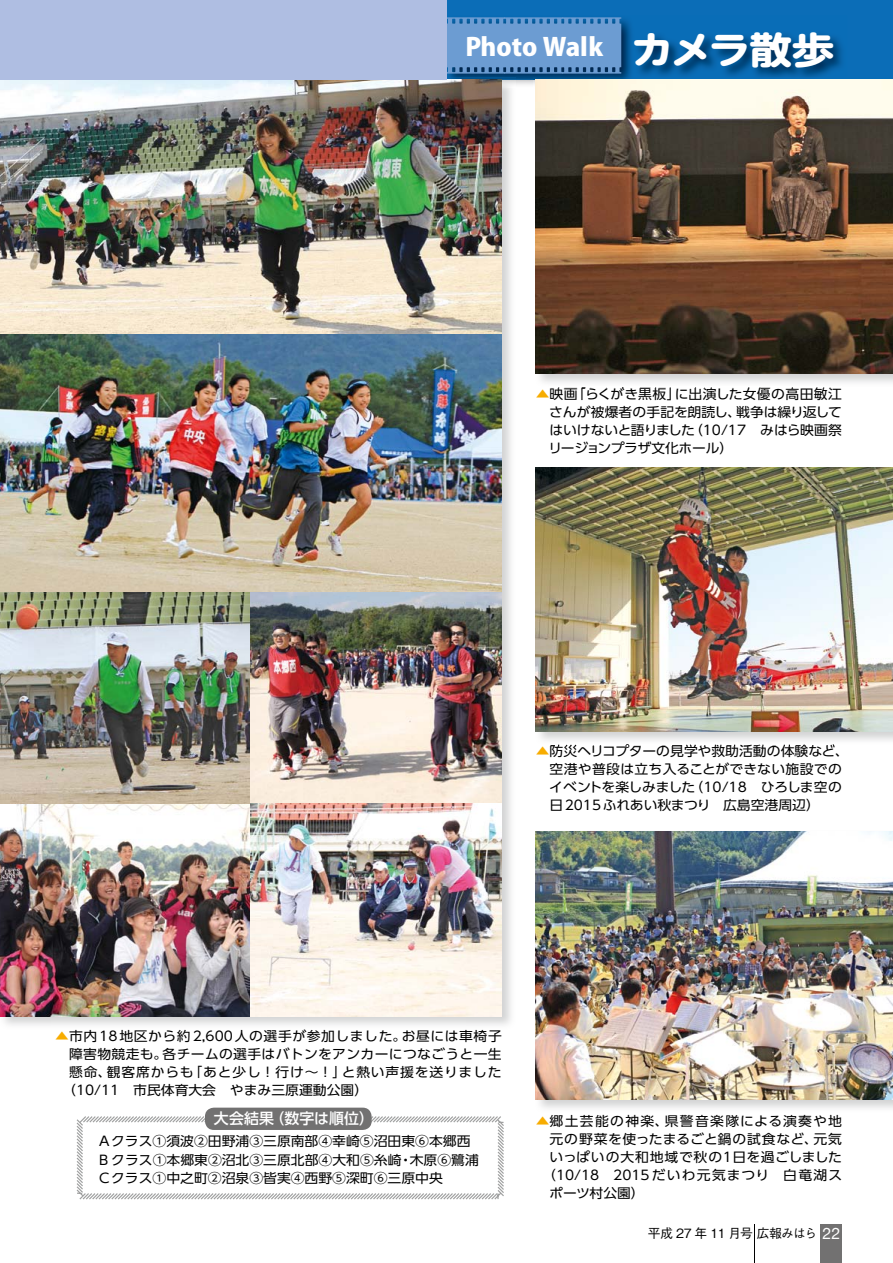
<style>
.page{position:relative;width:893px;height:1263px;background:#fff}
.page>*{position:absolute;margin:0;border:0;box-sizing:border-box;transform-origin:0 0}
.t1{font:700 37.05px "UD Shin M Go Pro";letter-spacing:-.065em;color:#fff;scale:1.15 1}
.t2{font:800 24.75px "Koz Go Pr 6 N";color:#fff;scale:1.05 1}
.t3{font:15.9px "Helvetica Neue";color:#fff}
.t4{font:500 14.85px "UD Shin Go Pro";letter-spacing:.01em;color:#fff}
.t5{font:13.2px/18.1px "UD Shin Go Pro";color:#000;scale:1.05 1}
.t6{font:13.2px/18.1px "UD Shin Go Pro";letter-spacing:.025em;color:#000;scale:1.05 1}
.t7{font:13.2px "UD Shin Go Pro";letter-spacing:.04em;color:#000;scale:1.05 1}
.t8{font:13.2px/18.1px "UD Shin Go Pro";letter-spacing:-.035em;color:#000;scale:1.05 1}
.t9{font:13.2px "UD Shin Go Pro";letter-spacing:.075em;color:#000;scale:1.05 1}
.t10{font:13.2px "UD Shin Go Pro";letter-spacing:.02em;color:#000;scale:1.05 1}
.t11{font:13.2px "UD Shin Go Pro";letter-spacing:.035em;color:#000;scale:1.05 1}
.t12{font:13.2px "UD Shin Go Pro";letter-spacing:.03em;color:#000;scale:1.05 1}
.t13{font:13.2px "UD Shin Go Pro";letter-spacing:.09em;color:#000;scale:1.05 1}
.t14{font:13.2px "UD Shin Go Pro";letter-spacing:.055em;color:#000;scale:1.05 1}
.t15{font:13.2px "UD Shin Go Pro";letter-spacing:.095em;color:#000;scale:1.05 1}
.t16{font:13.2px "UD Shin Go Pro";letter-spacing:-.075em;color:#000;scale:1.05 1}
.t17{font:500 12.75px "Gothic BBB Pro";letter-spacing:-.045em;color:#000}
.s1{color:#f7ac00}
</style>
<div class="page">
<div style="left:446px;top:0;width:447px;height:80px;background:#0b6db7"></div>
<img style="left:51px;top:1016px;width:414px;height:12px">
<img style="left:446px;top:15px;width:396px;height:65px">
<img style="left:446px;top:78px;width:70px;height:2px">
<svg style="left:446px;top:17px;width:175px;height:57px;background:#6394ca"></svg>
<img style="left:0;top:804px;width:251px;height:212px">
<img style="left:0;top:591px;width:251px;height:213px">
<img style="left:0;top:80px;width:502px;height:255px">
<img style="left:251px;top:591px;width:251px;height:213px">
<img style="left:251px;top:804px;width:251px;height:212px">
<img style="left:0;top:335px;width:502px;height:256px">
<img style="left:535px;top:831px;width:358px;height:277px">
<img style="left:536px;top:831px;width:357px;height:268px">
<div style="left:821px;top:1225px;width:21px;height:38px;background:#727171"></div>
<hr style="left:754px;top:1225px;width:1px;height:38px;background:#000">
<div style="left:0;top:0;width:446px;height:80px;background:#afbee2"></div>
<img style="left:535px;top:467px;width:358px;height:274px">
<img style="left:550px;top:744px;width:285px;height:2px">
<img style="left:536px;top:468px;width:357px;height:263px">
<img style="left:535px;top:88px;width:358px;height:295px">
<img style="left:847px;top:79px;width:46px;height:1px">
<img style="left:534px;top:77px;width:313px;height:11px">
<img style="left:558px;top:387px;width:273px;height:1px">
<img style="left:536px;top:80px;width:357px;height:293px">
<svg style="left:77px;top:1116px;width:427px;height:83px"></svg>
<div style="left:205px;top:1107px;width:167px;height:23px;background:#727171;border-radius:9px"></div>
<h2 class="t2" style="left:466px;top:33px;width:132px">Photo Walk</h2>
<h1 class="t1" style="left:631px;top:19px;width:178px">カメラ散歩</h1>
<p class="t5" style="left:572px;top:384px;width:105px">「らくがき黒板」</p>
<p class="t12" style="left:675px;top:383px;width:161px">に出演した女優の高田敏江</p>
<p class="t5" style="left:536px;top:384px;width:41px"><span class="s1">▲</span>映画</p>
<p class="t5" style="left:689px;top:402px;width:147px;text-indent:-140px">さんが被爆者の手記を朗読し、<br>（10/17　みはら映画祭</p>
<p class="t16" style="left:736px;top:401px;width:102px">戦争は繰り返して</p>
<p class="t8" style="left:548px;top:420px;width:178px">はいけないと語りました<br>リージョンプラザ文化ホール(</p>
<p class="t5" style="left:536px;top:741px;width:299px"><span class="s1">▲</span>防災ヘリコプターの見学や救助活動の体験など、</p>
<p class="t10" style="left:550px;top:758px;width:280px">空港や普段は立ち入ることができない施設での</p>
<p class="t5" style="left:690px;top:777px;width:147px">（10/18　ひろしま空の</p>
<p class="t5" style="left:549px;top:777px;width:259px">イベントを楽しみました<br>日2015ふれあい秋まつり　広島空港周辺(</p>
<p class="t6" style="left:163px;top:1026px;width:324px;text-indent:-107px"><span class="s1">▲</span>市内18地区から約2,600人の選手が参加しました。<br>各チームの選手はバトンをアンカーにつなごうと一生</p>
<p class="t7" style="left:402px;top:1025px;width:97px">お昼には車椅子</p>
<p class="t5" style="left:69px;top:1044px;width:95px">障害物競走も。</p>
<p class="t5" style="left:189px;top:1062px;width:152px">「あと少し！行け～！」</p>
<p class="t5" style="left:107px;top:1062px;width:84px">観客席からも</p>
<p class="t5" style="left:62px;top:1062px;width:293px;text-indent:7px">懸命、<br>（10/11　市民体育大会　やまみ三原運動公園(</p>
<p class="t4" style="left:270px;top:1107px;width:106px">（数字は順位(</p>
<p class="t14" style="left:342px;top:1061px;width:154px">と熱い声援を送りました</p>
<p class="t4" style="left:214px;top:1107px;width:62px">大会結果</p>
<p class="t5" style="left:410px;top:1131px;width:67px;line-height:18.6px;text-indent:-311px">Aクラス①須波②田野浦③三原南部④幸崎⑤沼田東⑥本郷西木原⑥鷺浦</p>
<p class="t5" style="left:99px;top:1150px;width:329px;line-height:18.6px">B クラス①本郷東②沼北③三原北部④大和⑤糸崎<br>Cクラス①中之町②沼泉③皆実④西野⑤深町⑥三原中央</p>
<p class="t5" style="left:399px;top:1150px;width:15px">・</p>
<p class="t13" style="left:665px;top:1110px;width:170px">県警音楽隊による演奏や地</p>
<p class="t15" style="left:536px;top:1110px;width:128px"><span class="s1">▲</span>郷土芸能の神楽、</p>
<p class="t7" style="left:550px;top:1128px;width:257px">元の野菜を使ったまるごと鍋の試食など、</p>
<p class="t11" style="left:550px;top:1146px;width:280px">いっぱいの大和地域で秋の１日を過ごしました</p>
<p class="t9" style="left:542px;top:1165px;width:287px">（10/18　2015だいわ元気まつり　白竜湖ス</p>
<p class="t5" style="left:549px;top:1184px;width:92px">ポーツ村公園(</p>
<p class="t3" style="left:822px;top:1224px;width:19px">22</p>
<p class="t5" style="left:813px;top:1130px;width:29px">元気</p>
<p class="t17" style="left:648px;top:1223px;width:171px">平成 27 年 11 月号広報みはら</p>
</div>
